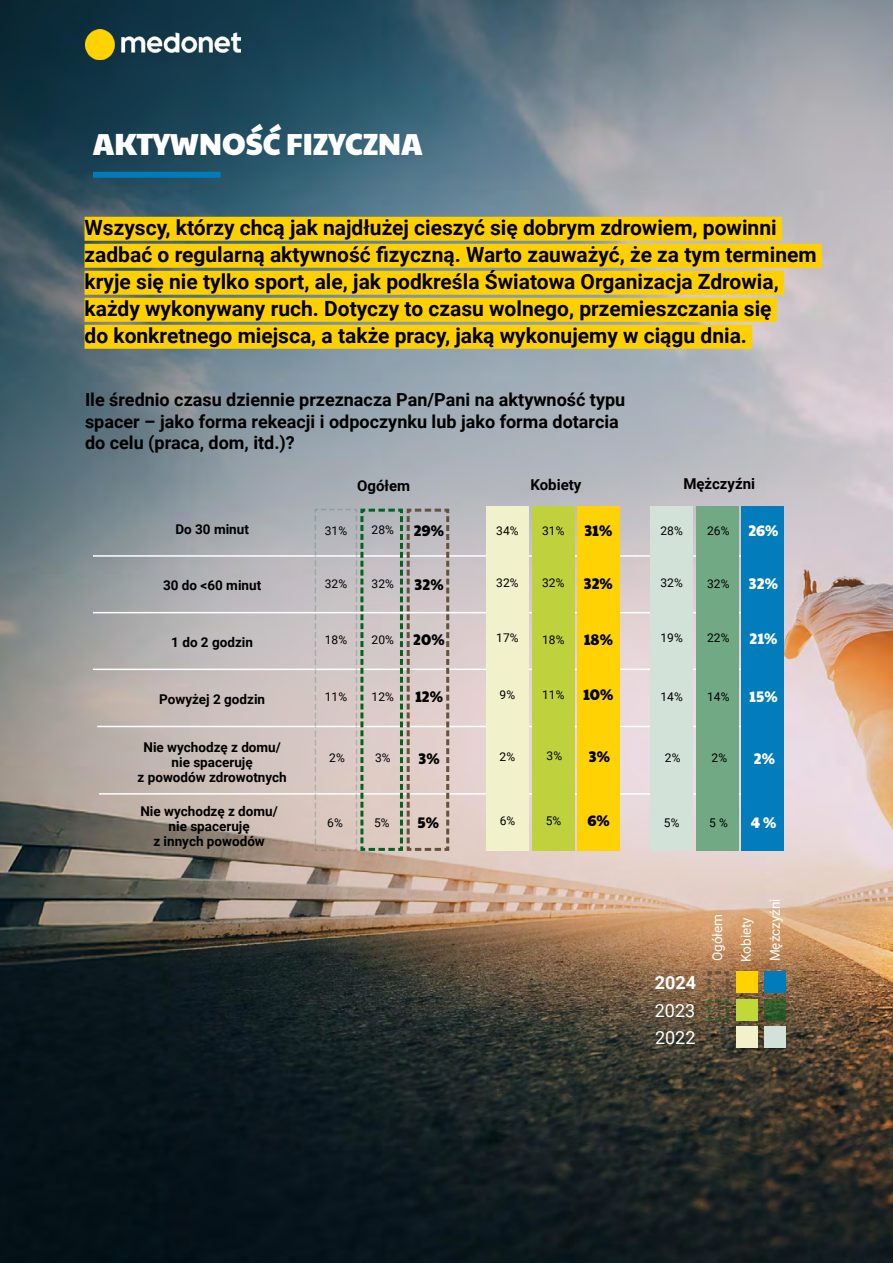
<style>
.page{position:relative;width:893px;height:1263px;background:#fff}
.page>*{position:absolute;margin:0;border:0;box-sizing:border-box;transform-origin:0 0}
.t1{font:30px "Paytone One";color:#fff}
.t2{font:700 21px/27px "Roboto";color:#000}
.t3{font:700 18px/21.6px "Roboto";color:#000}
.t4{font:18px/26.5px "Roboto";color:#fff}
.t5{font:700 18px "Roboto";color:#fff}
.t6{font:15px "Paytone One";letter-spacing:.01em;color:#000}
.t7{font:700 15px "Roboto";color:#000}
.t8{font:15px "Paytone One";letter-spacing:.01em;color:#fff}
.t9{font:700 13.5px/15px "Roboto";color:#000;text-align:center}
.t10{font:13.5px/28.8px "Roboto";color:#fff}
.t11{font:12px "Roboto";letter-spacing:.01em;color:#000}
.s1{font-family:"Paytone One";font-size:15px}
</style>
<div class="page">
<img style="left:0;top:0;width:893px;height:1263px">
<img style="left:85px;top:30px;width:155px;height:30px">
<div style="left:85px;top:217px;width:697px;height:24px;background:#ffd000"></div>
<div style="left:85px;top:244px;width:737px;height:24px;background:#ffd000"></div>
<div style="left:85px;top:271px;width:699px;height:24px;background:#ffd000"></div>
<div style="left:85px;top:298px;width:692px;height:24px;background:#ffd000"></div>
<div style="left:85px;top:325px;width:667px;height:24px;background:#ffd000"></div>
<div style="left:93px;top:172px;width:128px;height:6px;background:#007cba"></div>
<hr style="left:93px;top:612px;width:667px;height:1px;background:#fff">
<hr style="left:93px;top:669px;width:667px;height:1px;background:#fff">
<hr style="left:97px;top:726px;width:658px;height:1px;background:#fff">
<hr style="left:99px;top:793px;width:658px;height:2px;background:#fff">
<hr style="left:93px;top:555px;width:667px;height:2px;background:#fff">
<div style="left:486px;top:506px;width:43px;height:345px;background:#f1f1cc"></div>
<div style="left:696px;top:506px;width:42px;height:345px;background:#72a985"></div>
<div style="left:741px;top:506px;width:43px;height:345px;background:#037cbb"></div>
<div style="left:532px;top:506px;width:43px;height:345px;background:#bfd23e"></div>
<div style="left:577px;top:506px;width:43px;height:345px;background:#ffd203"></div>
<div style="left:650px;top:506px;width:43px;height:345px;background:#d2e2d8"></div>
<svg style="left:314px;top:507px;width:137px;height:345px;background:#c8bfbc"></svg>
<div style="left:736px;top:971px;width:21px;height:21px;background:#ffd200"></div>
<div style="left:764px;top:971px;width:21px;height:21px;background:#007cba"></div>
<div style="left:736px;top:1026px;width:21px;height:22px;background:#f1f1cc"></div>
<div style="left:764px;top:1026px;width:21px;height:22px;background:#d2e2d8"></div>
<div style="left:736px;top:999px;width:21px;height:22px;background:#c0d838"></div>
<svg style="left:706px;top:970px;width:24px;height:79px;background:#69573e"></svg>
<svg style="left:764px;top:999px;width:22px;height:21px"></svg>
<h1 class="t1" style="left:93px;top:118px;width:331px">AKTYWNOŚĆ FIZYCZNA</h1>
<p class="t2" style="left:85px;top:213px;width:734px">Wszyscy, którzy chcą jak najdłużej cieszyć się dobrym zdrowiem, powinni zadbać o regularną aktywność fizyczną. Warto zauważyć, że za tym terminem kryje się nie tylko sport, ale, jak podkreśla Światowa Organizacja Zdrowia, każdy wykonywany ruch. Dotyczy to czasu wolnego, przemieszczania się<br>do konkretnego miejsca, a także pracy, jaką wykonujemy w ciągu dnia.</p>
<p class="t3" style="left:85px;top:388px;width:542px">Ile średnio czasu dziennie przeznacza Pan/Pani na aktywność typu spacer – jako forma rekeacji i odpoczynku lub jako forma dotarcia do celu (praca, dom, itd.)?</p>
<p class="t9" style="left:175px;top:521px;width:75px">Do 30 minut</p>
<p class="t11" style="left:325px;top:522px;width:24px">31%</p>
<p class="t7" style="left:357px;top:475px;width:55px">Ogółem</p>
<p class="t7" style="left:530px;top:474px;width:52px">Kobiety</p>
<p class="t7" style="left:683px;top:473px;width:73px">Mężczyźni</p>
<p class="t11" style="left:496px;top:522px;width:24px">34%</p>
<p class="t11" style="left:372px;top:522px;width:24px">28%</p>
<p class="t6" style="left:414px;top:518px;width:32px">29%</p>
<p class="t11" style="left:542px;top:522px;width:24px">31%</p>
<p class="t6" style="left:584px;top:518px;width:29px">31%</p>
<p class="t11" style="left:707px;top:522px;width:24px">26%</p>
<p class="t8" style="left:748px;top:518px;width:32px">26%</p>
<p class="t11" style="left:660px;top:522px;width:24px">28%</p>
<p class="t9" style="left:163px;top:577px;width:100px">30 do &lt;60 minut</p>
<p class="t11" style="left:325px;top:576px;width:24px">32%</p>
<p class="t11" style="left:372px;top:576px;width:24px">32%</p>
<p class="t6" style="left:415px;top:571px;width:31px">32%</p>
<p class="t11" style="left:496px;top:574px;width:24px">32%</p>
<p class="t11" style="left:542px;top:575px;width:24px">32%</p>
<p class="t6" style="left:584px;top:570px;width:31px">32%</p>
<p class="t11" style="left:660px;top:574px;width:24px">32%</p>
<p class="t11" style="left:707px;top:575px;width:24px">32%</p>
<p class="t8" style="left:749px;top:571px;width:31px">32%</p>
<p class="t9" style="left:171px;top:634px;width:83px">1 do 2 godzin</p>
<p class="t11" style="left:325px;top:631px;width:24px">18%</p>
<p class="t11" style="left:372px;top:631px;width:24px">20%</p>
<p class="t6" style="left:413px;top:627px;width:33px">20%</p>
<p class="t11" style="left:496px;top:630px;width:24px">17%</p>
<p class="t11" style="left:542px;top:631px;width:24px">18%</p>
<p class="t6" style="left:584px;top:627px;width:31px">18%</p>
<p class="t11" style="left:660px;top:630px;width:24px">19%</p>
<p class="t11" style="left:707px;top:630px;width:24px">22%</p>
<p class="t8" style="left:749px;top:625px;width:30px">21%</p>
<p class="t9" style="left:159px;top:691px;width:107px">Powyżej 2 godzin</p>
<p class="t9" style="left:138px;top:739px;width:151px">Nie wychodzę z domu/ nie spaceruję<br>z powodów zdrowotnych</p>
<p class="t9" style="left:140px;top:803px;width:139px">Nie wychodzę z domu/ nie spaceruję<br>z innych powodów</p>
<p class="t11" style="left:325px;top:688px;width:24px">11%</p>
<p class="t11" style="left:372px;top:688px;width:24px">12%</p>
<p class="t6" style="left:415px;top:684px;width:30px">12%</p>
<p class="t11" style="left:329px;top:750px;width:17px">2%</p>
<p class="t11" style="left:375px;top:750px;width:17px">3%</p>
<p class="t6" style="left:418px;top:745px;width:23px">3%</p>
<p class="t11" style="left:327px;top:814px;width:17px">6%</p>
<p class="t11" style="left:374px;top:814px;width:17px">5%</p>
<p class="t6" style="left:417px;top:810px;width:23px">5%</p>
<p class="t11" style="left:500px;top:686px;width:17px">9%</p>
<p class="t11" style="left:542px;top:686px;width:73px">11% <span class="s1">10%</span></p>
<p class="t11" style="left:660px;top:688px;width:24px">14%</p>
<p class="t11" style="left:707px;top:688px;width:24px">14%</p>
<p class="t8" style="left:749px;top:684px;width:30px">15%</p>
<p class="t11" style="left:500px;top:748px;width:17px">2%</p>
<p class="t11" style="left:547px;top:748px;width:17px">3%</p>
<p class="t6" style="left:589px;top:743px;width:23px">3%</p>
<p class="t11" style="left:665px;top:749px;width:17px">2%</p>
<p class="t11" style="left:711px;top:749px;width:17px">2%</p>
<p class="t8" style="left:754px;top:745px;width:23px">2%</p>
<p class="t11" style="left:500px;top:812px;width:17px">6%</p>
<p class="t11" style="left:546px;top:812px;width:17px">5%</p>
<p class="t6" style="left:587px;top:808px;width:24px">6%</p>
<p class="t11" style="left:664px;top:814px;width:17px">5%</p>
<p class="t11" style="left:709px;top:814px;width:20px">5 %</p>
<p class="t8" style="left:751px;top:810px;width:27px">4 %</p>
<p class="t10" style="left:702px;top:962px;width:65px;rotate:-90deg">Ogółem<br>Kobiety<br>Mężczyźni</p>
<p class="t5" style="left:655px;top:970px;width:43px">2024</p>
<p class="t4" style="left:655px;top:997px;width:42px">2023<br>2022</p>
</div>
